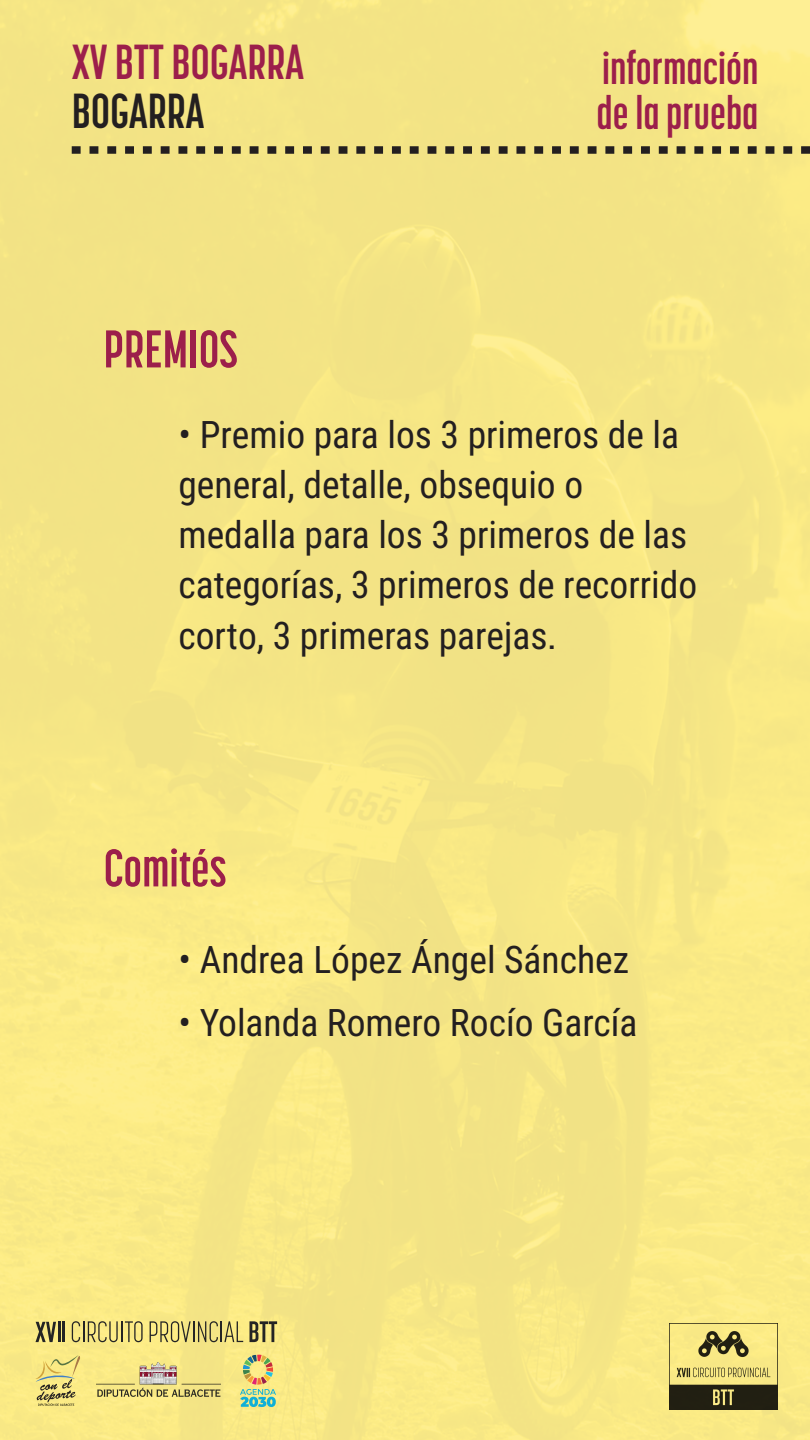
<style>
.page{position:relative;width:810px;height:1440px;background:#fff}
.page>*{position:absolute;margin:0;border:0;box-sizing:border-box;transform-origin:0 0}
.texto_largo{font:700 52.5px "Korolev Compressed W04";color:#9c1f4b}
.t1{font:700 48.75px "Korolev Compressed W04";color:#9c1f4b}
.t2{font:700 48.75px "Korolev Compressed W04";color:#231f20}
.texto_largo-2{font:700 45px/45px "Korolev Compressed W04";color:#9c1f4b}
.texto_largo-3{font:37.5px/50.2px "Roboto Condensed";color:#231f20}
.s1{font-family:"Roboto";font-stretch:condensed}
</style>
<div class="page">
<img style="left:0;top:0;width:810px;height:1440px">
<svg style="left:72px;top:146px;width:738px;height:8px;background:#908654"></svg>
<svg style="left:35px;top:1355px;width:45px;height:51px;background:#d9cc77"></svg>
<img style="left:96px;top:1362px;width:124px;height:37px">
<svg style="left:35px;top:1322px;width:21px;height:20px"></svg>
<hr style="left:58px;top:1322px;width:2px;height:20px;background:#242424">
<hr style="left:62px;top:1322px;width:3px;height:20px;background:#242424">
<svg style="left:72px;top:1321px;width:71px;height:21px"></svg>
<svg style="left:150px;top:1321px;width:93px;height:21px;background:#bfb36b"></svg>
<svg style="left:250px;top:1321px;width:27px;height:21px"></svg>
<img style="left:669px;top:1324px;width:108px;height:85px">
<svg style="left:240px;top:1354px;width:36px;height:53px;background:#bec98c"></svg>
<h2 class="t1" style="left:72px;top:35px;width:234px">XV BTT BOGARRA</h2>
<h2 class="t2" style="left:72px;top:84px;width:134px">BOGARRA</h2>
<p class="texto_largo" style="left:104px;top:319px;width:135px">PREMIOS</p>
<p class="texto_largo-2" style="left:597px;top:45px;width:164px">información de la prueba</p>
<p class="texto_largo-3" style="left:178px;top:408px;width:520px">• Premio para los 3 primeros de la general, detalle, obsequio o medalla para los 3 primeros de las categorías, 3 primeros de recorrido corto, 3 primeras parejas<span class="s1">.</span></p>
<p class="texto_largo" style="left:104px;top:838px;width:124px">Comités</p>
<p class="texto_largo-3" style="left:178px;top:934px;width:452px">• Andrea López Ángel Sánchez</p>
<p class="texto_largo-3" style="left:178px;top:996px;width:461px">• Yolanda Romero Rocío García</p>
</div>
